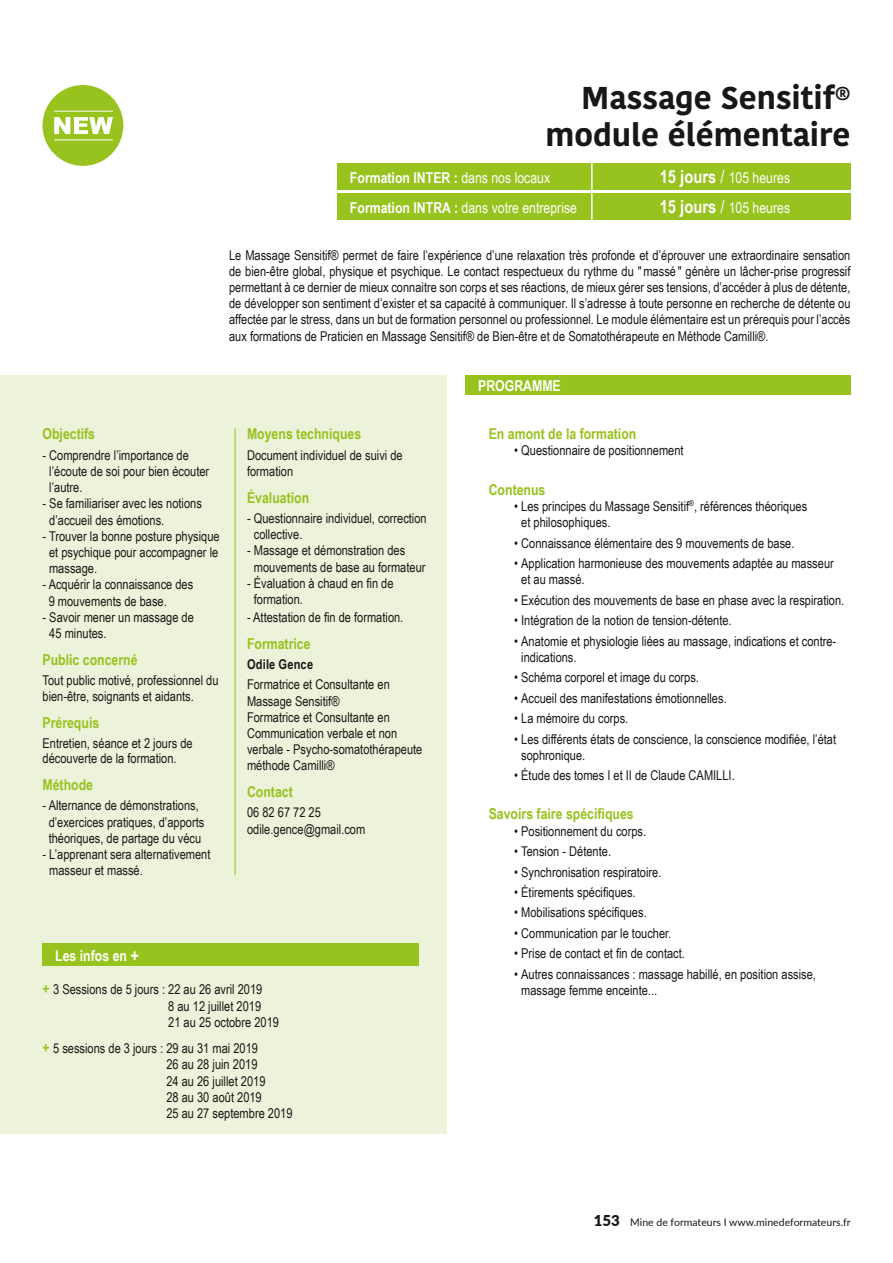
<style>
.page{position:relative;width:893px;height:1263px;background:#fff}
.page>*{position:absolute;margin:0;border:0;box-sizing:border-box;transform-origin:0 0}
.t1{font:700 31.5px/37.8px "Kohinoor Devanagari";color:#181716;text-align:right}
.t2{font:700 15px "Arial Narrow";color:#98c21d}
.t3{font:15px "Arial Narrow";color:#fff}
.t4{font:700 15px "Arial Narrow";color:#fff}
.t5{font:13.5px/16.2px "Arial Narrow";color:#181716}
.t6{font:700 13.5px "Arial Narrow";letter-spacing:.015em;color:#181716}
.t7{font:10.5px "Lato";color:#181716}
.s1{font-weight:400}
.s2{font-weight:700;font-size:18px}
.s3{font-size:18px}
.s4{font-weight:700}
.s5{font-weight:700;font-size:15px;color:#98c21d}
.s6{font-weight:900;font-size:15px}
</style>
<div class="page">
<div style="left:0;top:375px;width:446px;height:758px;background:#ecf3da"></div>
<div style="left:337px;top:193px;width:513px;height:27px;background:#98c21d"></div>
<div style="left:337px;top:163px;width:513px;height:27px;background:#98c21d"></div>
<hr style="left:591px;top:156px;width:2px;height:72px;background:#fff">
<hr style="left:235px;top:428px;width:1px;height:447px;background:#98c21d">
<div style="left:43px;top:943px;width:376px;height:22px;background:#98c21d"></div>
<div style="left:465px;top:375px;width:385px;height:20px;background:#98c21d"></div>
<div style="left:43px;top:85px;width:80px;height:81px;background:#98c21d;border-radius:50%"></div>
<svg style="left:54px;top:117px;width:59px;height:17px"></svg>
<hr style="left:54px;top:111px;width:59px;height:1px;background:#fff">
<hr style="left:54px;top:140px;width:59px;height:1px;background:#fff">
<h1 class="t1" style="left:545px;top:78px;width:306px">Massage Sensitif® module élémentaire</h1>
<p class="t4" style="left:350px;top:166px;width:202px">Formation INTER : <span class="s1">dans nos locaux</span></p>
<p class="t3" style="left:660px;top:166px;width:132px"><span class="s2">15 jours</span> <span class="s3">/</span> 105 heures</p>
<p class="t3" style="left:350px;top:197px;width:229px"><span class="s4">Formation INTRA :</span> dans votre entreprise</p>
<p class="t3" style="left:660px;top:197px;width:132px"><span class="s2">15 jours</span> <span class="s3">/</span> 105 heures</p>
<p class="t5" style="left:229px;top:246px;width:623px;text-align:justify">Le Massage Sensitif® permet de faire l’expérience d’une relaxation très profonde et d’éprouver une extraordinaire sensation de bien-être global, physique et psychique. Le contact respectueux du rythme du "massé " génère un lâcher-prise progressif permettant à ce dernier de mieux connaitre son corps et ses réactions, de mieux gérer ses tensions, d’accéder à plus de détente, de développer son sentiment d’exister et sa capacité à communiquer. Il s’adresse à toute personne en recherche de détente ou affectée par le stress, dans un but de formation personnel ou professionnel. Le module élémentaire est un prérequis pour l’accès aux formations de Praticien en Massage Sensitif® de Bien-être et de Somatothérapeute en Méthode Camilli®.</p>
<p class="t2" style="left:43px;top:423px;width:54px">Objectifs</p>
<p class="t5" style="left:49px;top:446px;width:162px;text-indent:-7px">- Comprendre l’importance de l’écoute de soi pour bien écouter l’autre.</p>
<p class="t5" style="left:49px;top:495px;width:154px;text-indent:-7px">- Se familiariser avec les notions d’accueil des émotions.</p>
<p class="t5" style="left:49px;top:527px;width:172px;text-align:justify;text-indent:-7px">- Trouver la bonne posture physique et psychique pour accompagner le massage.</p>
<p class="t5" style="left:49px;top:576px;width:146px;text-indent:-6px">- Acquérir la connaissance des<br>9 mouvements de base.</p>
<p class="t5" style="left:49px;top:608px;width:146px;text-indent:-7px">- Savoir mener un massage de<br>45 minutes.</p>
<p class="t2" style="left:43px;top:648px;width:97px">Public concerné</p>
<p class="t5" style="left:43px;top:672px;width:177px">Tout public motivé, professionnel du bien-être, soignants et aidants.</p>
<p class="t2" style="left:43px;top:711px;width:58px">Prérequis</p>
<p class="t5" style="left:43px;top:734px;width:152px;line-height:15.8px">Entretien, séance et 2 jours de découverte de la formation.</p>
<p class="t2" style="left:43px;top:773px;width:52px">Méthode</p>
<p class="t5" style="left:43px;top:797px;width:163px;text-align:center">- Alternance de démonstrations, d’exercices pratiques, d’apports théoriques, de partage du vécu</p>
<p class="t5" style="left:49px;top:846px;width:163px;text-indent:-7px">- L’apprenant sera alternativement masseur et massé.</p>
<p class="t2" style="left:247px;top:423px;width:116px">Moyens techniques</p>
<p class="t5" style="left:247px;top:446px;width:157px">Document individuel de suivi de formation</p>
<p class="t2" style="left:247px;top:486px;width:64px">Évaluation</p>
<p class="t5" style="left:254px;top:510px;width:174px;text-indent:-7px">- Questionnaire individuel, correction collective.</p>
<p class="t5" style="left:254px;top:542px;width:173px;text-indent:-7px">- Massage et démonstration des mouvements de base au formateur</p>
<p class="t5" style="left:254px;top:574px;width:141px;text-indent:-7px">- Évaluation à chaud en fin de formation.</p>
<p class="t5" style="left:247px;top:609px;width:158px">- Attestation de fin de formation.</p>
<p class="t2" style="left:247px;top:632px;width:65px">Formatrice</p>
<p class="t6" style="left:247px;top:654px;width:68px">Odile Gence</p>
<p class="t5" style="left:247px;top:676px;width:177px">Formatrice et Consultante en<br>Massage Sensitif®<br>Formatrice et Consultante en<br>Communication verbale et non verbale - Psycho-somatothérapeute méthode Camilli®</p>
<p class="t2" style="left:247px;top:780px;width:47px">Contact</p>
<p class="t5" style="left:247px;top:804px;width:120px">06 82 67 72 25 odile.gence@gmail.com</p>
<p class="t4" style="left:55px;top:944px;width:85px">Les infos en <span class="s3">+</span></p>
<p class="t5" style="left:168px;top:981px;width:112px;text-indent:-126px"><span class="s5">+</span> 3 Sessions de 5 jours : 22 au 26 avril 2019<br>8 au 12 juillet 2019<br>21 au 25 octobre 2019</p>
<p class="t5" style="left:166px;top:1040px;width:128px;text-indent:-124px"><span class="s5">+</span> 5 sessions de 3 jours : 29 au 31 mai 2019<br>26 au 28 juin 2019<br>24 au 26 juillet 2019<br>28 au 30 août 2019<br>25 au 27 septembre 2019</p>
<p class="t4" style="left:478px;top:374px;width:84px">PROGRAMME</p>
<p class="t2" style="left:489px;top:422px;width:149px">En amont de la formation</p>
<p class="t5" style="left:514px;top:442px;width:171px">• Questionnaire de positionnement</p>
<p class="t2" style="left:489px;top:478px;width:58px">Contenus</p>
<p class="t5" style="left:521px;top:497px;width:287px;text-indent:-7px">• Les principes du Massage Sensitif<sup>®</sup>, références théoriques et philosophiques.</p>
<p class="t5" style="left:514px;top:534px;width:282px">• Connaissance élémentaire des 9 mouvements de base.</p>
<p class="t5" style="left:521px;top:555px;width:314px;text-indent:-7px">• Application harmonieuse des mouvements adaptée au masseur et au massé.</p>
<p class="t5" style="left:514px;top:591px;width:332px">• Exécution des mouvements de base en phase avec la respiration.</p>
<p class="t5" style="left:514px;top:612px;width:219px">• Intégration de la notion de tension-détente.</p>
<p class="t5" style="left:521px;top:632px;width:317px;text-indent:-7px">• Anatomie et physiologie liées au massage, indications et contre&shy;indications.</p>
<p class="t5" style="left:514px;top:669px;width:186px">• Schéma corporel et image du corps.</p>
<p class="t5" style="left:514px;top:689px;width:214px">• Accueil des manifestations émotionnelles.</p>
<p class="t5" style="left:514px;top:710px;width:116px">• La mémoire du corps.</p>
<p class="t5" style="left:521px;top:730px;width:316px;text-indent:-7px">• Les différents états de conscience, la conscience modifiée, l’état sophronique.</p>
<p class="t5" style="left:514px;top:767px;width:222px">• Étude des tomes I et II de Claude CAMILLI.</p>
<p class="t2" style="left:489px;top:803px;width:146px">Savoirs faire spécifiques</p>
<p class="t5" style="left:514px;top:822px;width:133px">• Positionnement du corps.</p>
<p class="t5" style="left:514px;top:843px;width:98px">• Tension - Détente.</p>
<p class="t5" style="left:514px;top:863px;width:149px">• Synchronisation respiratoire.</p>
<p class="t5" style="left:514px;top:884px;width:123px">• Étirements spécifiques.</p>
<p class="t5" style="left:514px;top:904px;width:134px">• Mobilisations spécifiques.</p>
<p class="t5" style="left:514px;top:924px;width:159px">• Communication par le toucher.</p>
<p class="t5" style="left:514px;top:945px;width:172px">• Prise de contact et fin de contact.</p>
<p class="t5" style="left:521px;top:965px;width:296px;text-indent:-7px">• Autres connaissances : massage habillé, en position assise, massage femme enceinte...</p>
<p class="t7" style="left:594px;top:1214px;width:258px"><span class="s6">153</span> Mine de formateurs I www.minedeformateurs.fr</p>
</div>
